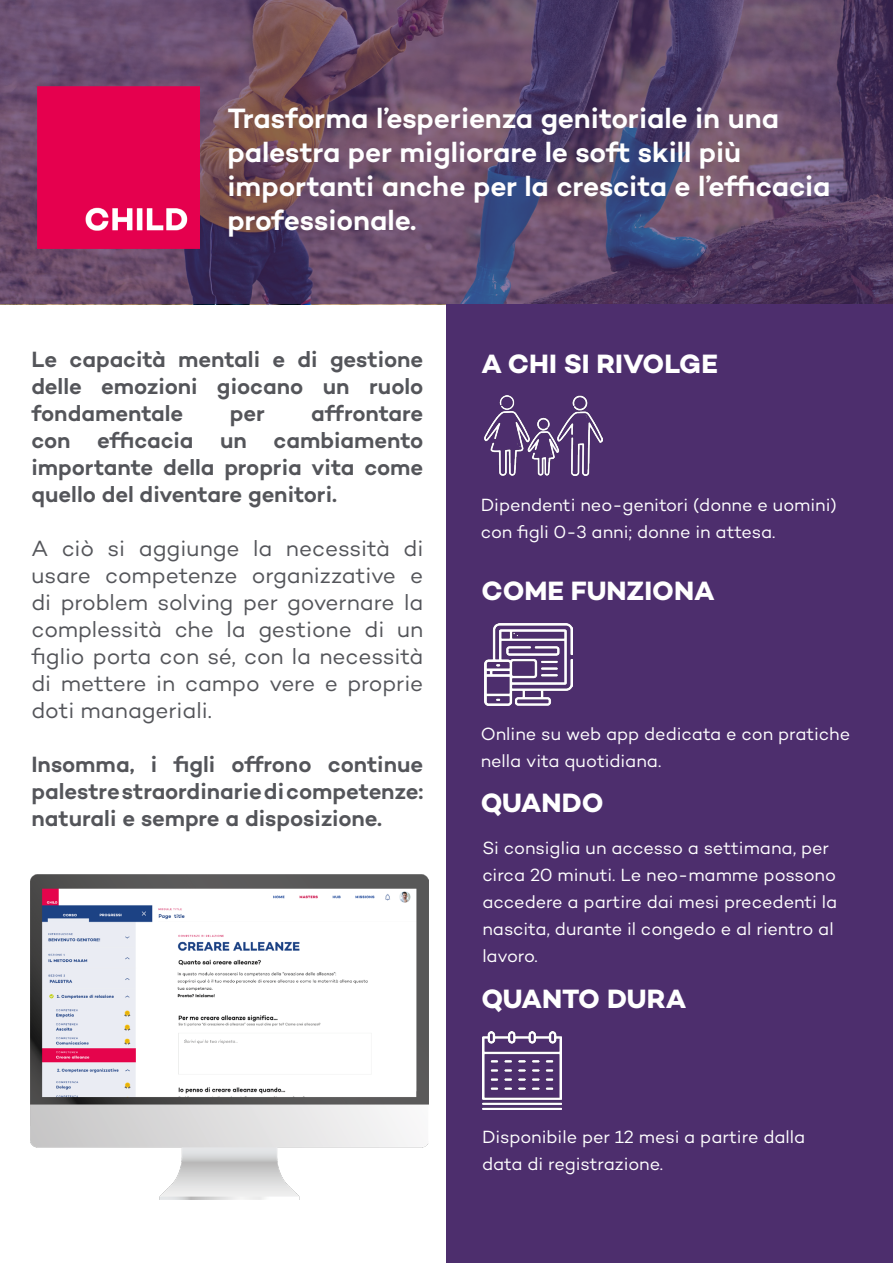
<style>
.page{position:relative;width:893px;height:1263px;background:#fff}
.page>*{position:absolute;margin:0;border:0;box-sizing:border-box;transform-origin:0 0}
.t1{font:600 28.5px/34.2px "Campton";letter-spacing:-.005em;color:#fff}
.t2{font:700 27px "Campton";color:#fff}
.t3{font:600 22.5px/27px "Campton";letter-spacing:-.005em;color:#54555a;text-align:justify}
.t4{font:22.5px/27px "Campton";letter-spacing:-.005em;color:#54555a;text-align:justify}
.t5{font:18px/27px "Campton";color:#fff}
</style>
<div class="page">
<svg style="left:0;top:0;width:893px;height:304px;background:#604767"></svg>
<div style="left:38px;top:87px;width:162px;height:162px;background:#e5004e"></div>
<div style="left:446px;top:304px;width:447px;height:959px;background:#4d2e6d"></div>
<img style="left:485px;top:396px;width:118px;height:79px">
<img style="left:485px;top:624px;width:87px;height:82px">
<img style="left:483px;top:1031px;width:78px;height:79px">
<img style="left:30px;top:874px;width:399px;height:326px">
<h1 class="t1" style="left:227px;top:100px;width:605px">Trasforma l’esperienza genitoriale in una palestra per migliorare le soft skill più importanti anche per la crescita e l’efficacia professionale.</h1>
<p class="t3" style="left:31px;top:345px;width:394px">Le capacità mentali e di gestione delle emozioni giocano un ruolo fondamentale</p>
<p class="t3" style="left:31px;top:399px;width:393px;text-indent:280px">affrontare con efficacia un cambiamento importante della propria vita come quello del diventare genitori.</p>
<p class="t4" style="left:31px;top:534px;width:394px">A ciò si aggiunge la necessità di usare competenze organizzative e di problem solving per governare la complessità che la gestione di un figlio porta con sé, con la necessità di mettere in campo vere e proprie doti manageriali.</p>
<p class="t3" style="left:31px;top:750px;width:393px">Insomma, i figli offrono continue palestre straordinarie di competenze: naturali e sempre a disposizione.</p>
<p class="t3" style="left:230px;top:399px;width:37px">per</p>
<h2 class="t2" style="left:481px;top:346px;width:238px">A CHI SI RIVOLGE</h2>
<p class="t5" style="left:481px;top:491px;width:358px">Dipendenti neo-genitori (donne e uomini) con figli 0-3 anni; donne in attesa.</p>
<h2 class="t2" style="left:481px;top:573px;width:235px">COME FUNZIONA</h2>
<p class="t5" style="left:481px;top:720px;width:371px">Online su web app dedicata e con pratiche nella vita quotidiana.</p>
<h2 class="t2" style="left:481px;top:785px;width:124px">QUANDO</h2>
<p class="t5" style="left:482px;top:834px;width:356px">Si consiglia un accesso a settimana, per circa 20 minuti. Le neo-mamme possono accedere a partire dai mesi precedenti la nascita, durante il congedo e al rientro al lavoro.</p>
<h2 class="t2" style="left:481px;top:982px;width:206px">QUANTO DURA</h2>
<p class="t5" style="left:482px;top:1123px;width:325px">Disponibile per 12 mesi a partire dalla data di registrazione.</p>
</div>
